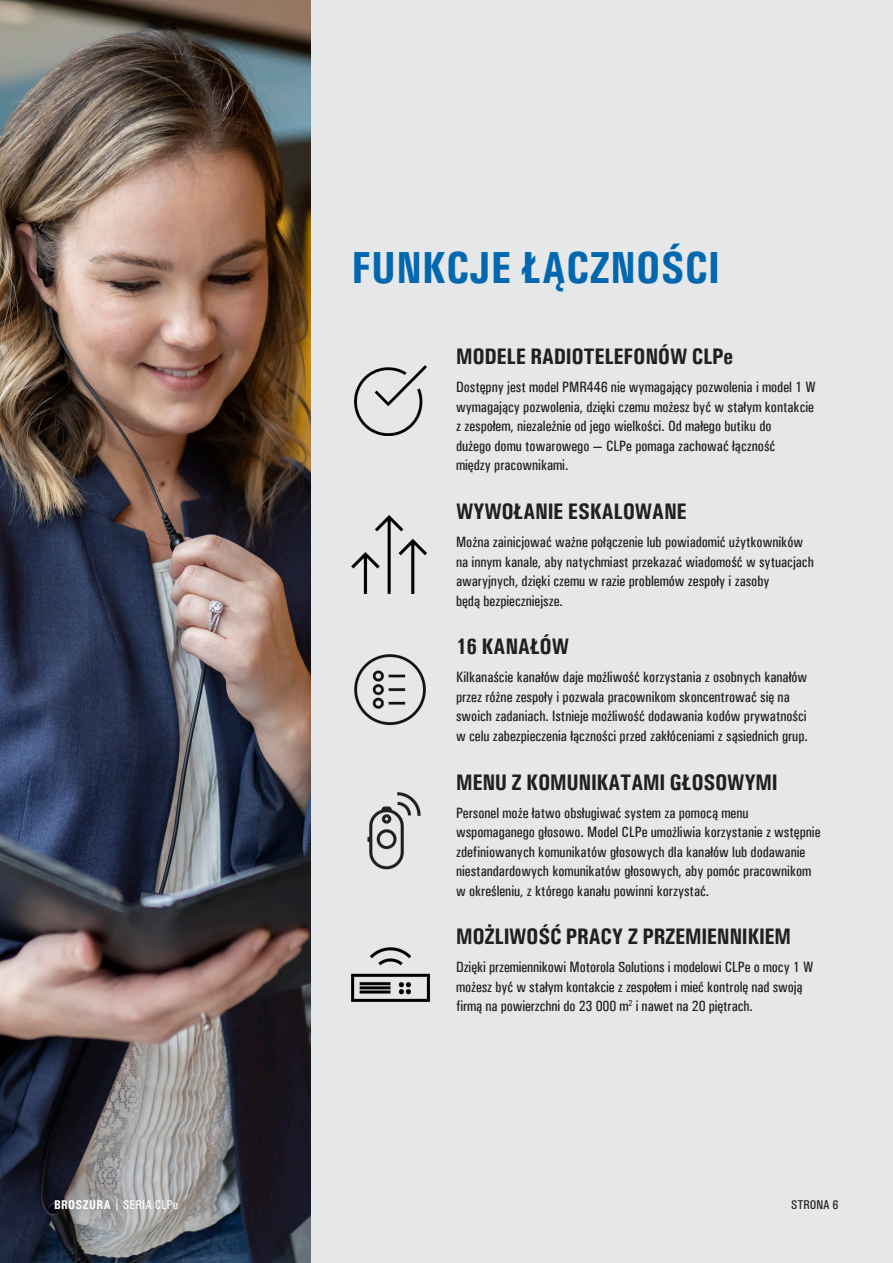
<style>
.page{position:relative;width:893px;height:1263px;background:#fff}
.page>*{position:absolute;margin:0;border:0;box-sizing:border-box;transform-origin:0 0}
.t1{font:700 45px "Univers Condensed";color:#0168b0}
.t2{font:700 22.5px "Univers Condensed";letter-spacing:-.015em;color:#231f20}
.t3{font:500 15px/19.5px "Univers Condensed";color:#231f20}
.t4{font:500 12.75px "Univers Condensed";letter-spacing:.03em;color:#fff}
.t5{font:500 12.75px "Univers Condensed";color:#231f20}
.s1{font-weight:700}
</style>
<div class="page">
<div style="left:304px;top:0;width:589px;height:1263px;background:#e6e7e9"></div>
<img style="left:352px;top:516px;width:75px;height:77px">
<img style="left:351px;top:947px;width:79px;height:55px">
<img style="left:354px;top:366px;width:72px;height:69px">
<img style="left:0;top:0;width:310px;height:1263px">
<svg style="left:117px;top:1198px;width:1px;height:12px"></svg>
<img style="left:354px;top:654px;width:72px;height:72px">
<img style="left:367px;top:792px;width:54px;height:78px">
<p class="t1" style="left:351px;top:240px;width:370px">FUNKCJE ŁĄCZNOŚCI</p>
<p class="t2" style="left:456px;top:343px;width:278px">MODELE RADIOTELEFONÓW CLPe</p>
<p class="t3" style="left:456px;top:377px;width:361px">Dostępny jest model PMR446 nie wymagający pozwolenia i model 1 W wymagający pozwolenia, dzięki czemu możesz być w stałym kontakcie z zespołem, niezależnie od jego wielkości. Od małego butiku do<br>dużego domu towarowego — CLPe pomaga zachować łączność<br>między pracownikami.</p>
<p class="t2" style="left:456px;top:498px;width:232px">WYWOŁANIE ESKALOWANE</p>
<p class="t3" style="left:456px;top:532px;width:359px">Można zainicjować ważne połączenie lub powiadomić użytkowników na innym kanale, aby natychmiast przekazać wiadomość w sytuacjach awaryjnych, dzięki czemu w razie problemów zespoły i zasoby<br>będą bezpieczniejsze.</p>
<p class="t2" style="left:456px;top:633px;width:115px">16 KANAŁÓW</p>
<p class="t3" style="left:456px;top:667px;width:353px">Kilkanaście kanałów daje możliwość korzystania z osobnych kanałów przez różne zespoły i pozwala pracownikom skoncentrować się na swoich zadaniach. Istnieje możliwość dodawania kodów prywatności w celu zabezpieczenia łączności przed zakłóceniami z sąsiednich grup.</p>
<p class="t2" style="left:456px;top:768px;width:323px">MENU Z KOMUNIKATAMI GŁOSOWYMI</p>
<p class="t3" style="left:456px;top:803px;width:366px">Personel może łatwo obsługiwać system za pomocą menu wspomaganego głosowo. Model CLPe umożliwia korzystanie z wstępnie zdefiniowanych komunikatów głosowych dla kanałów lub dodawanie niestandardowych komunikatów głosowych, aby pomóc pracownikom w określeniu, z którego kanału powinni korzystać.</p>
<p class="t2" style="left:456px;top:923px;width:337px">MOŻLIWOŚĆ PRACY Z PRZEMIENNIKIEM</p>
<p class="t3" style="left:456px;top:957px;width:359px">Dzięki przemiennikowi Motorola Solutions i modelowi CLPe o mocy 1 W możesz być w stałym kontakcie z zespołem i mieć kontrolę nad swoją firmą na powierzchni do 23 000 m<sup>2</sup> i nawet na 20 piętrach.</p>
<p class="t4" style="left:54px;top:1197px;width:126px"><span class="s1">BROSZURA</span> SERIA CLPe</p>
<p class="t5" style="left:791px;top:1197px;width:49px">STRONA 6</p>
</div>
